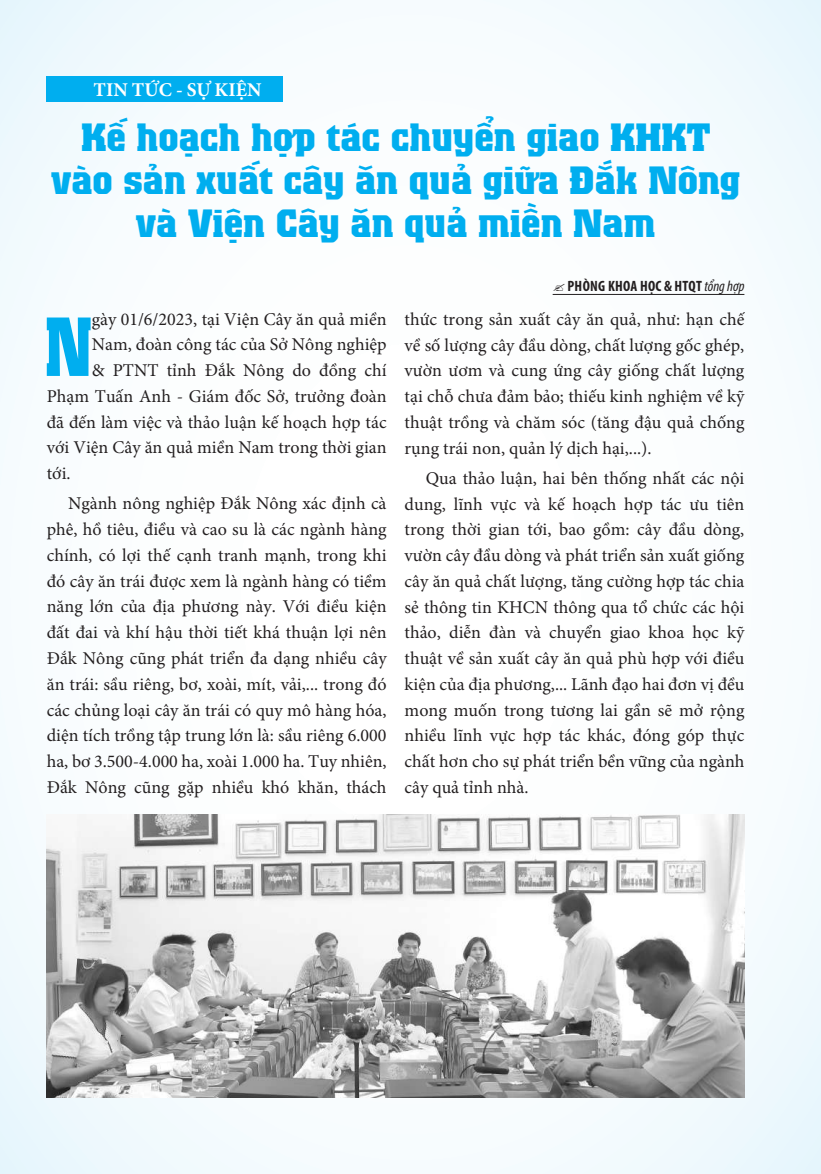
<style>
.page{position:relative;width:821px;height:1174px;background:#fafdfe}
.page>*{position:absolute;margin:0;border:0;box-sizing:border-box;transform-origin:0 0}
.t1{font:82.65px "UTM Colossalis";color:#00aeef;scale:.75 1}
.t2{font:39px/42.9px "UTM Colossalis";color:#00aeef;text-align:center}
.t3{font:700 19.5px "Minion Pro";color:#fff}
.t4{font:18px/25.8px "Minion Pro";color:#231f20;text-align:justify}
.t5{font:700 condensed 15px "Myriad Pro";letter-spacing:.02em;color:#231f20}
.s1{font-weight:400;font-style:italic}
</style>
<div class="page">
<div style="left:47px;top:77px;width:236px;height:25px;background:#00aeef"></div>
<hr style="left:552px;top:294px;width:192px;height:1px;background:#231f20">
<img style="left:47px;top:815px;width:697px;height:282px">
<p class="t3" style="left:94px;top:76px;width:169px">TIN TỨC - SỰ KIỆN</p>
<h2 class="t2" style="left:51px;top:114px;width:690px">Kế hoạch hợp tác chuyển giao KHKT vào sản xuất cây ăn quả giữa Đắk Nông và Viện Cây ăn quả miền Nam</h2>
<p class="t5" style="left:567px;top:276px;width:178px">PHÒNG KHOA HỌC &amp; HTQT <span class="s1">tổng hợp</span></p>
<h1 class="t1" style="left:45px;top:289px;width:64px">N</h1>
<p class="t4" style="left:92px;top:306px;width:296px">gày 01/6/2023, tại Viện Cây ăn quả miền</p>
<p class="t4" style="left:404px;top:306px;width:341px">thức trong sản xuất cây ăn quả, như: hạn chế về số lượng cây đầu dòng, chất lượng gốc ghép, vườn ươm và cung ứng cây giống chất lượng tại chỗ chưa đảm bảo; thiếu kinh nghiệm về kỹ thuật trồng và chăm sóc (tăng đậu quả chống rụng trái non, quản lý dịch hại,...).</p>
<p class="t4" style="left:404px;top:465px;width:341px;text-indent:21px">Qua thảo luận, hai bên thống nhất các nội dung, lĩnh vực và kế hoạch hợp tác ưu tiên trong thời gian tới, bao gồm: cây đầu dòng, vườn cây đầu dòng và phát triển sản xuất giống cây ăn quả chất lượng, tăng cường hợp tác chia sẻ thông tin KHCN thông qua tổ chức các hội thảo, diễn đàn và chuyển giao khoa học kỹ thuật về sản xuất cây ăn quả phù hợp với điều kiện của địa phương,... Lãnh đạo hai đơn vị đều mong muốn trong tương lai gần sẽ mở rộng nhiều lĩnh vực hợp tác khác, đóng góp thực chất hơn cho sự phát triển bền vững của ngành cây quả tỉnh nhà.</p>
<p class="t4" style="left:92px;top:332px;width:296px">Nam, đoàn công tác của Sở Nông nghiệp</p>
<p class="t4" style="left:92px;top:357px;width:296px">&amp; PTNT tỉnh Đắk Nông do đồng chí</p>
<p class="t4" style="left:47px;top:383px;width:341px">Phạm Tuấn Anh - Giám đốc Sở, trưởng đoàn</p>
<p class="t4" style="left:47px;top:409px;width:341px">đã đến làm việc và thảo luận kế hoạch hợp tác</p>
<p class="t4" style="left:47px;top:435px;width:341px">với Viện Cây ăn quả miền Nam trong thời gian</p>
<p class="t4" style="left:47px;top:460px;width:25px">tới.</p>
<p class="t4" style="left:47px;top:490px;width:341px;text-indent:21px">Ngành nông nghiệp Đắk Nông xác định cà phê, hồ tiêu, điều và cao su là các ngành hàng chính, có lợi thế cạnh tranh mạnh, trong khi đó cây ăn trái được xem là ngành hàng có tiềm năng lớn của địa phương này. Với điều kiện đất đai và khí hậu thời tiết khá thuận lợi nên Đắk Nông cũng phát triển đa dạng nhiều cây ăn trái: sầu riêng, bơ, xoài, mít, vải,... trong đó các chủng loại cây ăn trái có quy mô hàng hóa, diện tích trồng tập trung lớn là: sầu riêng 6.000 ha, bơ 3.500-4.000 ha, xoài 1.000 ha. Tuy nhiên, Đắk Nông cũng gặp nhiều khó khăn, thách</p>
</div>
